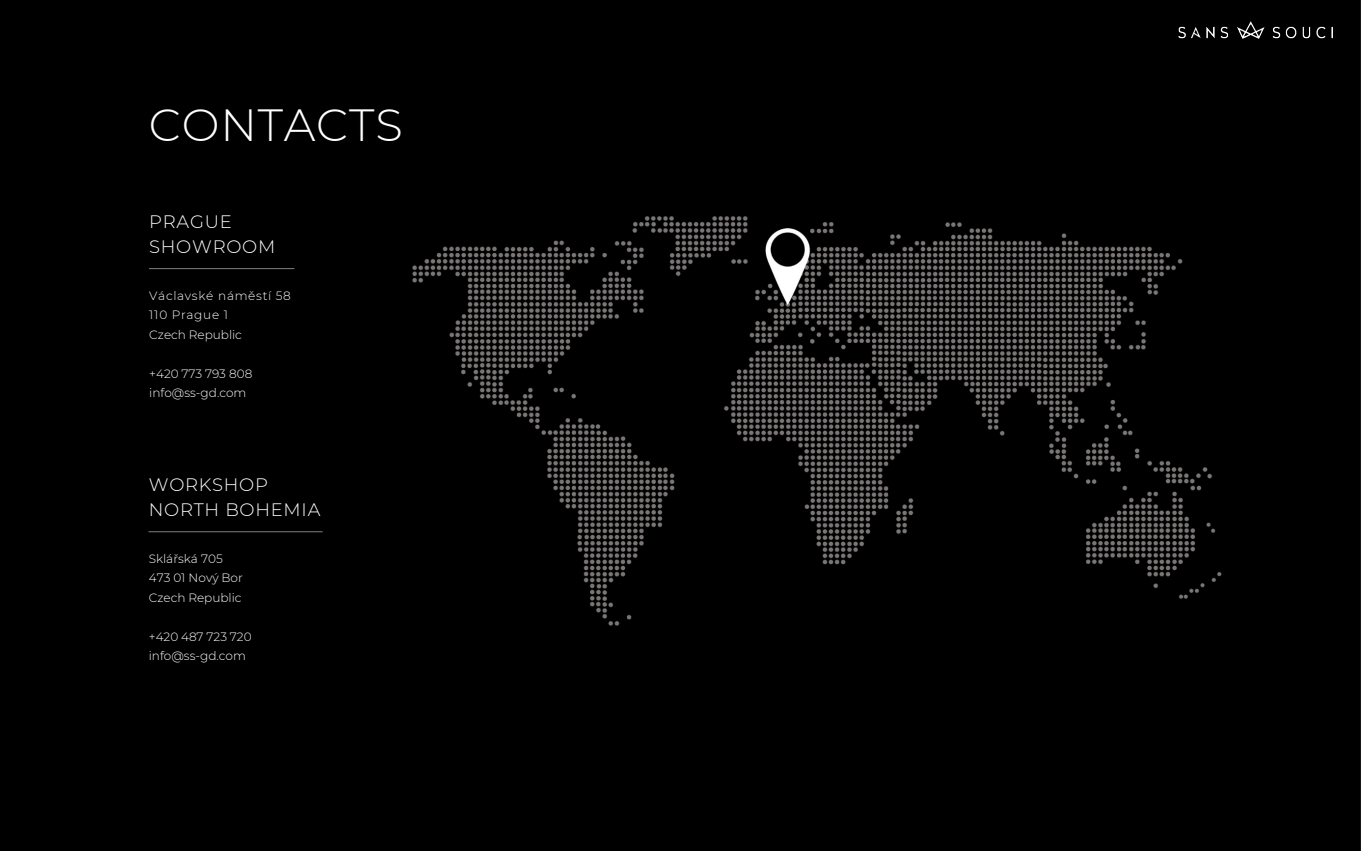
<style>
.page{position:relative;width:1361px;height:851px;background:#fff}
.page>*{position:absolute;margin:0;border:0;box-sizing:border-box;transform-origin:0 0}
.t1{font:300 45px "Montserrat";letter-spacing:.015em;color:#fff}
.t2{font:300 18px "Montserrat";letter-spacing:.04em;color:#fff}
.t3{font:300 12px "Montserrat";color:#fff}
.t4{font:300 12px "Montserrat";letter-spacing:.06em;color:#fff}
</style>
<div class="page">
<div style="left:0;top:0;width:1360px;height:850px;background:#000"></div>
<img style="left:1178px;top:21px;width:154px;height:17px">
<hr style="left:149px;top:268px;width:145px;height:1px;background:#707070">
<hr style="left:148px;top:531px;width:175px;height:1px;background:#5e5e5e">
<p class="t1" style="left:149px;top:94px;width:255px">CONTACTS</p>
<p class="t2" style="left:149px;top:209px;width:84px">PRAGUE</p>
<p class="t2" style="left:149px;top:234px;width:127px">SHOWROOM</p>
<p class="t4" style="left:149px;top:287px;width:143px">Václavské náměstí 58</p>
<p class="t4" style="left:149px;top:307px;width:80px">110 Prague 1</p>
<p class="t3" style="left:149px;top:326px;width:94px">Czech Republic</p>
<p class="t3" style="left:149px;top:365px;width:105px">+420 773 793 808</p>
<p class="t3" style="left:149px;top:385px;width:99px">info@ss-gd.com</p>
<p class="t2" style="left:149px;top:472px;width:121px">WORKSHOP</p>
<p class="t2" style="left:149px;top:497px;width:173px">NORTH BOHEMIA</p>
<p class="t3" style="left:149px;top:550px;width:75px">Sklářská 705</p>
<p class="t3" style="left:149px;top:570px;width:96px">473 01 Nový Bor</p>
<p class="t3" style="left:149px;top:589px;width:94px">Czech Republic</p>
<p class="t3" style="left:149px;top:628px;width:104px">+420 487 723 720</p>
<p class="t3" style="left:149px;top:648px;width:99px">info@ss-gd.com</p>
</div>
